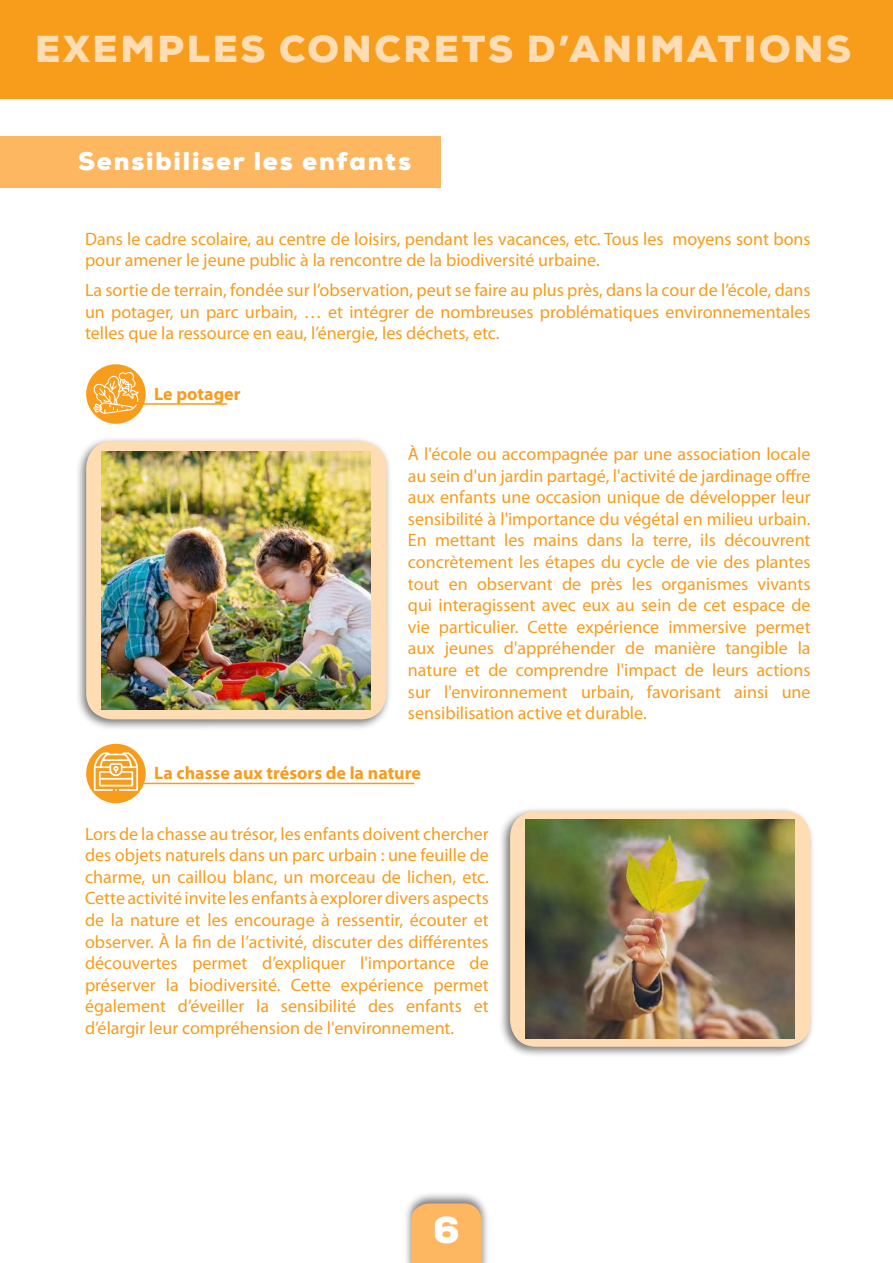
<style>
.page{position:relative;width:893px;height:1263px;background:#fff}
.page>*{position:absolute;margin:0;border:0;box-sizing:border-box;transform-origin:0 0}
.t1{font:900 37.5px "Nexa";letter-spacing:.07em;color:#feddb4}
.t2{font:900 37.5px "Nexa";color:#fff}
.t3{font:900 25.5px "Nexa";letter-spacing:.07em;color:#fff}
.t4{font:18px/21.6px "Myriad Pro";color:#f89c1c;text-align:justify}
.t5{font:700 18px "Myriad Pro";color:#f89c1c}
</style>
<div class="page">
<div style="left:403px;top:1191px;width:87px;height:72px;background:#231f20;opacity:.6"></div>
<div style="left:411px;top:1203px;width:71px;height:60px;background:#fcb760"></div>
<div style="left:0;top:0;width:893px;height:99px;background:#f89c1c"></div>
<div style="left:0;top:136px;width:440px;height:51px;background:#fcb760"></div>
<div style="left:86px;top:364px;width:60px;height:60px;background:#f89c1c;border-radius:50%"></div>
<div style="left:86px;top:744px;width:60px;height:59px;background:#f89c1c;border-radius:50%"></div>
<hr style="left:138px;top:403px;width:89px;height:2px;background:#f89c1c">
<hr style="left:138px;top:783px;width:276px;height:1px;background:#f89c1c">
<svg style="left:93px;top:372px;width:46px;height:42px"></svg>
<svg style="left:94px;top:752px;width:44px;height:39px"></svg>
<div style="left:499px;top:806px;width:317px;height:252px;background:#231f20;opacity:.6"></div>
<div style="left:510px;top:811px;width:301px;height:236px;background:#feddb4;border-radius:26px"></div>
<img style="left:526px;top:819px;width:269px;height:219px">
<div style="left:75px;top:436px;width:317px;height:294px;background:#231f20;opacity:.6"></div>
<div style="left:86px;top:441px;width:301px;height:278px;background:#feddb4;border-radius:26px"></div>
<img style="left:102px;top:451px;width:269px;height:258px">
<h1 class="t1" style="left:35px;top:25px;width:817px">EXEMPLES CONCRETS D’ANIMATIONS</h1>
<h2 class="t3" style="left:78px;top:145px;width:334px">Sensibiliser les enfants</h2>
<p class="t4" style="left:85px;top:227px;width:727px">Dans le cadre scolaire, au centre de loisirs, pendant les vacances, etc. Tous les moyens sont bons pour amener le jeune public à la rencontre de la biodiversité urbaine.</p>
<p class="t4" style="left:85px;top:279px;width:727px">La sortie de terrain, fondée sur l’observation, peut se faire au plus près, dans la cour de l’école, dans un potager, un parc urbain, … et intégrer de nombreuses problématiques environnementales telles que la ressource en eau, l’énergie, les déchets, etc.</p>
<p class="t5" style="left:154px;top:382px;width:88px">Le potager</p>
<p class="t4" style="left:408px;top:443px;width:404px">À l'école ou accompagnée par une association locale au sein d'un jardin partagé, l'activité de jardinage offre aux enfants une occasion unique de développer leur sensibilité à l'importance du végétal en milieu urbain.<br>En mettant les mains dans la terre, ils découvrent concrètement les étapes du cycle de vie des plantes tout en observant de près les organismes vivants qui interagissent avec eux au sein de cet espace de vie particulier. Cette expérience immersive permet aux jeunes d'appréhender de manière tangible la nature et de comprendre l'impact de leurs actions sur l'environnement urbain, favorisant ainsi une sensibilisation active et durable.</p>
<p class="t5" style="left:154px;top:761px;width:268px">La chasse aux trésors de la nature</p>
<p class="t4" style="left:85px;top:822px;width:405px">Lors de la chasse au trésor, les enfants doivent chercher des objets naturels dans un parc urbain : une feuille de charme, un caillou blanc, un morceau de lichen, etc.<br>Cette activité invite les enfants à explorer divers aspects de la nature et les encourage à ressentir, écouter et observer. À la fin de l’activité, discuter des différentes découvertes permet d’expliquer l'importance de préserver la biodiversité. Cette expérience permet également d’éveiller la sensibilité des enfants et d’élargir leur compréhension de l'environnement.</p>
<h1 class="t2" style="left:433px;top:1206px;width:28px">6</h1>
</div>
